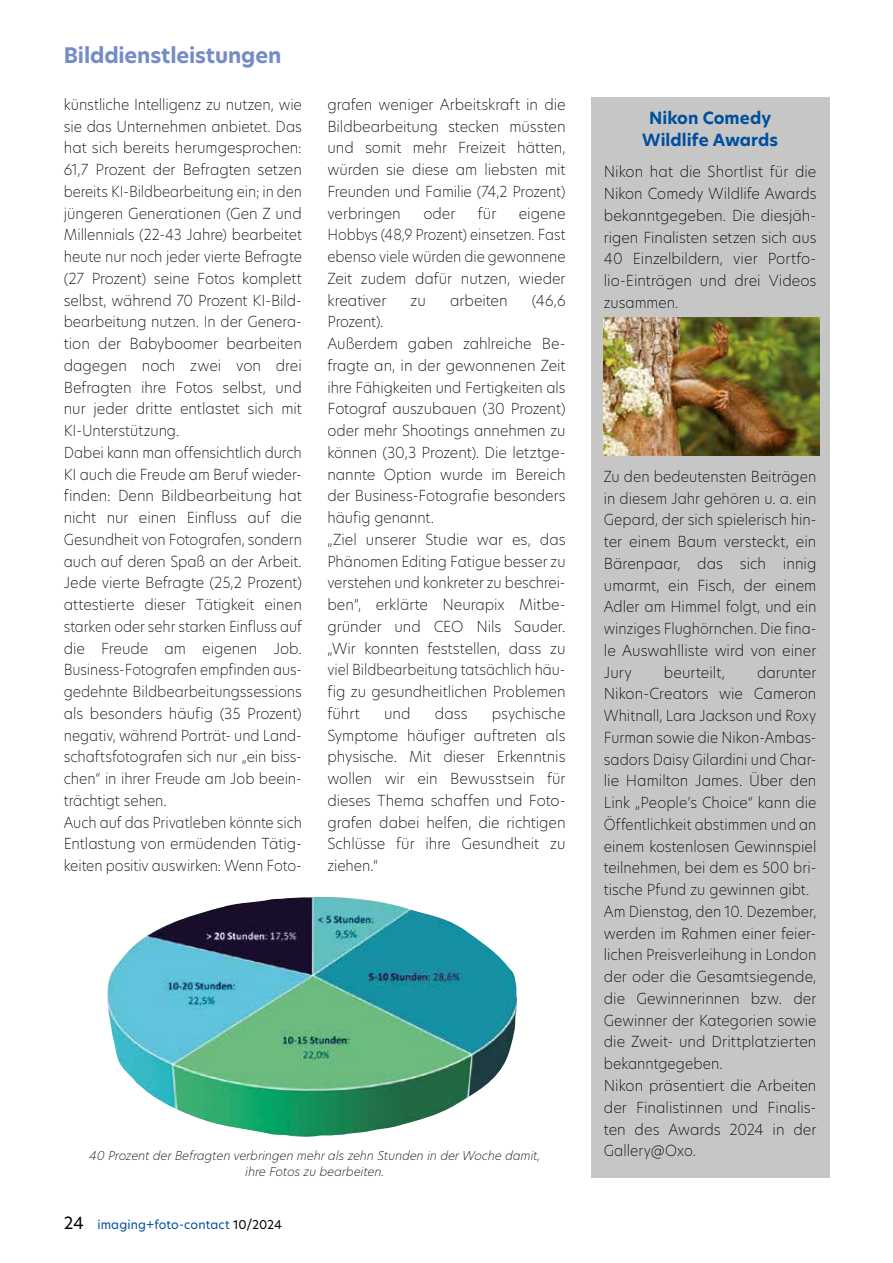
<style>
.page{position:relative;width:893px;height:1263px;background:#fff}
.page>*{position:absolute;margin:0;border:0;box-sizing:border-box;transform-origin:0 0}
.t1{font:700 21px "New Hero";letter-spacing:-.005em;color:#758cc6}
.t2{font:700 16.5px/22.5px "New Hero";letter-spacing:.005em;color:#004f9f;text-align:center}
.t3{font:200 15px/21.8px "New Hero";color:#000;scale:.95 1}
.t4{font:200 15px/21.8px "New Hero";color:#000;text-align:justify}
.t5{font:italic 200 12px/16.5px "New Hero";letter-spacing:-.015em;color:#000;text-align:center}
.t6{font:12px "New Hero";letter-spacing:.005em;color:#004f9f}
.s1{font-size:16.5px;color:#000}
.s2{color:#000}
</style>
<div class="page">
<img style="left:107px;top:897px;width:410px;height:240px">
<div style="left:591px;top:98px;width:238px;height:1080px;background:#c6c6c6"></div>
<img style="left:604px;top:317px;width:215px;height:139px">
<h1 class="t1" style="left:64px;top:41px;width:219px">Bilddienstleistungen</h1>
<p class="t3" style="left:64px;top:93px;width:252px">künstliche Intelligenz zu nutzen, wie sie das Unternehmen anbietet. Das hat sich bereits herumgesprochen:<br>61,7 Prozent der Befragten setzen bereits KI-Bildbearbeitung ein; in den jüngeren Generationen (Gen Z und Millennials (22-43 Jahre) bearbeitet heute nur noch jeder vierte Befragte (27 Prozent) seine Fotos komplett selbst, während 70 Prozent KI-Bild&shy;bearbeitung nutzen. In der Genera&shy;tion der Babyboomer bearbeiten dagegen noch zwei von drei Befragten ihre Fotos selbst, und nur jeder dritte entlastet sich mit KI-Unterstützung.<br>Dabei kann man offensichtlich durch KI auch die Freude am Beruf wieder&shy;finden: Denn Bildbearbeitung hat nicht nur einen Einfluss auf die Gesundheit von Fotografen, sondern auch auf deren Spaß an der Arbeit.<br>Jede vierte Befragte (25,2 Prozent) attestierte dieser Tätigkeit einen starken oder sehr starken Einfluss auf die Freude am eigenen Job.<br>Business-Fotografen empfinden aus&shy;gedehnte Bildbearbeitungssessions als besonders häufig (35 Prozent) negativ, während Porträt- und Land&shy;schaftsfotografen sich nur „ein biss&shy;chen“ in ihrer Freude am Job beein&shy;trächtigt sehen.<br>Auch auf das Privatleben könnte sich Entlastung von ermüdenden Tätig&shy;keiten positiv auswirken: Wenn Foto-</p>
<p class="t4" style="left:327px;top:93px;width:240px">grafen weniger Arbeitskraft in die Bildbearbeitung stecken müssten und somit mehr Freizeit hätten, würden sie diese am liebsten mit Freunden und Familie (74,2 Prozent) verbringen</p>
<p class="t4" style="left:423px;top:202px;width:34px">oder</p>
<p class="t4" style="left:478px;top:202px;width:20px">für</p>
<p class="t4" style="left:327px;top:202px;width:240px;text-indent:191px">eigene Hobbys (48,9 Prozent) einsetzen. Fast ebenso viele würden die gewonnene Zeit zudem dafür nutzen, wieder kreativer</p>
<p class="t4" style="left:411px;top:289px;width:17px">zu</p>
<p class="t4" style="left:450px;top:289px;width:59px">arbeiten</p>
<p class="t4" style="left:532px;top:289px;width:35px">(46,6</p>
<p class="t3" style="left:327px;top:310px;width:252px">Prozent).<br>Außerdem gaben zahlreiche Be&shy;fragte an, in der gewonnenen Zeit ihre Fähigkeiten und Fertigkeiten als<br>Fotograf auszubauen (30 Prozent) oder mehr Shootings annehmen zu können (30,3 Prozent). Die letztge&shy;nannte Option wurde im Bereich der Business-Fotografie besonders häufig genannt.<br>„Ziel unserer Studie war es, das<br>Phänomen Editing Fatigue besser zu verstehen und konkreter zu beschrei&shy;ben”, erklärte Neurapix Mitbe&shy;gründer und CEO Nils Sauder. „Wir konnten feststellen, dass zu viel Bildbearbeitung tatsächlich häu&shy;fig zu gesundheitlichen Problemen führt</p>
<p class="t4" style="left:327px;top:702px;width:240px;text-indent:164px">psychische Symptome häufiger auftreten als physische. Mit dieser Erkenntnis wollen wir ein Bewusstsein für dieses Thema schaffen und Foto&shy;grafen dabei helfen, die richtigen Schlüsse für ihre Gesundheit zu ziehen.“</p>
<p class="t4" style="left:384px;top:702px;width:28px">und</p>
<p class="t4" style="left:435px;top:702px;width:34px">dass</p>
<p class="t5" style="left:89px;top:1146px;width:452px">40 Prozent der Befragten verbringen mehr als zehn Stunden in der Woche damit, ihre Fotos zu bearbeiten.</p>
<p class="t6" style="left:64px;top:1217px;width:220px"><span class="s1">24</span> imaging+foto-contact <span class="s2">10/2024</span></p>
<p class="t2" style="left:642px;top:106px;width:137px">Nikon Comedy<br>Wildlife Awards</p>
<p class="t4" style="left:604px;top:161px;width:214px">Nikon hat die Shortlist für die Nikon Comedy Wildlife Awards bekanntgegeben. Die diesjäh&shy;rigen Finalisten setzen sich aus 40 Einzelbildern, vier Portfo&shy;lio-Einträgen und drei Videos zusammen.</p>
<p class="t3" style="left:604px;top:465px;width:225px;text-align:justify">Zu den bedeutensten Beiträgen in diesem Jahr gehören u. a. ein Gepard, der sich spielerisch hin&shy;ter einem Baum versteckt, ein Bärenpaar, das sich innig umarmt, ein Fisch, der einem Adler am Himmel folgt, und ein winziges Flughörnchen. Die fina&shy;le Auswahlliste wird von einer Jury</p>
<p class="t4" style="left:604px;top:661px;width:214px;text-align:left;text-indent:153px">darunter<br>Nikon-Creators wie Cameron<br>Whitnall, Lara Jackson und Roxy<br>Furman sowie die Nikon-Ambas&shy;sadors Daisy Gilardini und Char&shy;lie Hamilton James. Über den<br>Link „People’s Choice“ kann die<br>Öffentlichkeit abstimmen und an einem kostenlosen Gewinnspiel teilnehmen, bei dem es 500 bri&shy;tische Pfund zu gewinnen gibt.<br>Am Dienstag, den 10. Dezember, werden im Rahmen einer feier&shy;lichen Preisverleihung in London der oder die Gesamtsiegende, die Gewinnerinnen bzw. der<br>Gewinner der Kategorien sowie die Zweit- und Drittplatzierten bekanntgegeben.<br>Nikon präsentiert die Arbeiten der Finalistinnen und Finalis&shy;ten des Awards 2024 in der<br>Gallery@Oxo.</p>
<p class="t4" style="left:664px;top:661px;width:63px">beurteilt,</p>
</div>
